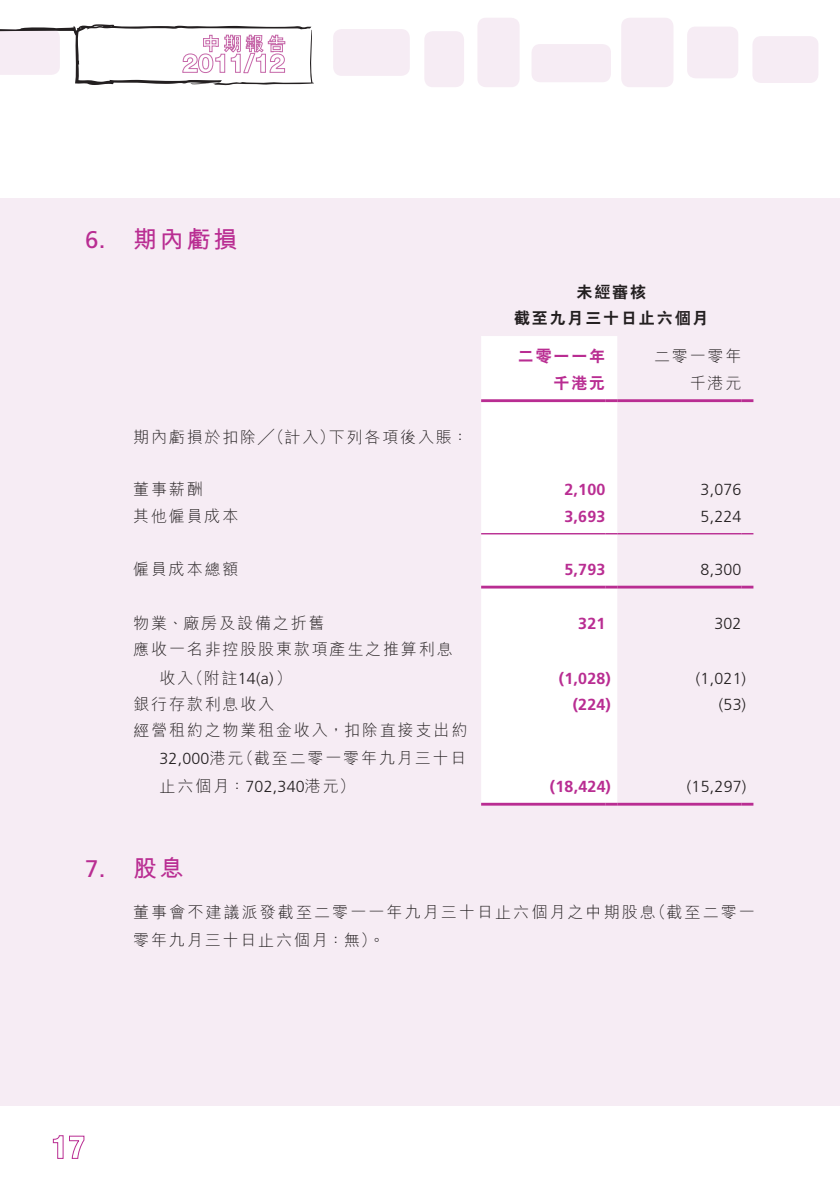
<style>
.page{position:relative;width:840px;height:1191px;background:#fff}
.page>*{position:absolute;margin:0;border:0;box-sizing:border-box;transform-origin:0 0}
.t1{font:700 24px "M Hei HK";letter-spacing:.115em;color:#b92d92}
.t2{font:24px "Frutiger LT Std";color:#b92d92}
.t3{font:300 16px/26.4px "M Hei HK";letter-spacing:.115em;color:#231f20}
.t4{font:300 16px "Frutiger LT Std";letter-spacing:.015em;color:#231f20}
.t5{font:700 16px "Frutiger LT Std";letter-spacing:.015em;color:#b92d92}
.t6{font:800 16px/26.4px "C Hei 2 HK";letter-spacing:.115em;color:#231f20;text-align:center}
.t7{font:800 16px "C Hei 2 HK";letter-spacing:.115em;color:#b92d92}
.s1{font-family:"M Hei HK"}
.s2{font-family:"Frutiger LT Std"}
</style>
<div class="page">
<div style="left:0;top:198px;width:839px;height:908px;background:#f6ecf4"></div>
<svg style="left:52px;top:1135px;width:33px;height:24px"></svg>
<div style="left:621px;top:18px;width:52px;height:69px;background:#f6ecf4;border-radius:9px"></div>
<div style="left:424px;top:31px;width:40px;height:56px;background:#f6ecf4;border-radius:9px"></div>
<div style="left:477px;top:18px;width:42px;height:69px;background:#f6ecf4;border-radius:9px"></div>
<div style="left:686px;top:27px;width:51px;height:51px;background:#f6ecf4;border-radius:9px"></div>
<div style="left:333px;top:29px;width:76px;height:47px;background:#f6ecf4;border-radius:9px"></div>
<div style="left:752px;top:36px;width:66px;height:47px;background:#f6ecf4;border-radius:9px"></div>
<div style="left:531px;top:44px;width:79px;height:38px;background:#f6ecf4;border-radius:9px"></div>
<svg style="left:0;top:24px;width:314px;height:61px"></svg>
<div style="left:481px;top:336px;width:136px;height:467px;background:#fff"></div>
<hr style="left:481px;top:399px;width:124px;height:3px;background:#b92d92">
<svg style="left:605px;top:399px;width:12px;height:3px"></svg>
<hr style="left:617px;top:399px;width:124px;height:3px;background:#b92d92">
<svg style="left:741px;top:399px;width:12px;height:3px"></svg>
<hr style="left:481px;top:585px;width:124px;height:3px;background:#b92d92">
<svg style="left:605px;top:585px;width:12px;height:3px"></svg>
<hr style="left:617px;top:585px;width:124px;height:3px;background:#b92d92">
<svg style="left:741px;top:585px;width:12px;height:3px"></svg>
<hr style="left:481px;top:533px;width:124px;height:1px;background:#b92d92">
<svg style="left:605px;top:533px;width:12px;height:1px"></svg>
<hr style="left:617px;top:533px;width:124px;height:1px;background:#b92d92">
<svg style="left:741px;top:533px;width:12px;height:1px"></svg>
<hr style="left:481px;top:803px;width:124px;height:2px;background:#b92d92">
<svg style="left:605px;top:803px;width:12px;height:2px"></svg>
<hr style="left:617px;top:803px;width:124px;height:2px;background:#b92d92">
<svg style="left:741px;top:803px;width:12px;height:2px"></svg>
<h1 class="t2" style="left:85px;top:226px;width:22px">6.</h1>
<h1 class="t2" style="left:85px;top:854px;width:22px">7.</h1>
<h1 class="t1" style="left:133px;top:222px;width:106px">期內虧損</h1>
<p class="t3" style="left:133px;top:423px;width:203px">期內虧損於扣除╱（計入）</p>
<p class="t3" style="left:329px;top:423px;width:141px">下列各項後入賬：</p>
<p class="t3" style="left:133px;top:476px;width:71px">董事薪酬</p>
<p class="t3" style="left:133px;top:502px;width:107px">其他僱員成本</p>
<p class="t3" style="left:133px;top:555px;width:107px">僱員成本總額</p>
<p class="t3" style="left:133px;top:609px;width:321px">物業、廠房及設備之折舊<br>應收一名非控股股東款項產生之推算利息</p>
<p class="t4" style="left:187px;top:669px;width:106px"><span class="s1">（附註</span> 1 4 <span class="s1">(</span>(a(</p>
<p class="t3" style="left:159px;top:664px;width:35px">收入</p>
<p class="t3" style="left:133px;top:690px;width:335px">銀行存款利息收入<br>經營租約之物業租金收入，扣除直接支出約</p>
<p class="t3" style="left:238px;top:744px;width:230px">（截至二零一零年九月三十日</p>
<p class="t4" style="left:159px;top:749px;width:86px">32,000<span class="s1">港元</span></p>
<p class="t3" style="left:159px;top:772px;width:197px">止六個月：<span class="s2">702,340</span>港元(</p>
<h1 class="t1" style="left:133px;top:851px;width:52px">股息</h1>
<p class="t6" style="left:514px;top:279px;width:196px">未經審核<br>截至九月三十日止六個月</p>
<p class="t3" style="left:653px;top:343px;width:89px">二零一零年</p>
<p class="t7" style="left:517px;top:346px;width:89px">二零一一年</p>
<p class="t7" style="left:553px;top:372px;width:53px">千港元</p>
<p class="t3" style="left:689px;top:369px;width:53px">千港元</p>
<p class="t5" style="left:564px;top:480px;width:42px">2,100</p>
<p class="t4" style="left:700px;top:481px;width:42px">3,076</p>
<p class="t5" style="left:564px;top:507px;width:42px">3,693</p>
<p class="t4" style="left:700px;top:507px;width:42px">5,224</p>
<p class="t5" style="left:564px;top:560px;width:42px">5,793</p>
<p class="t4" style="left:700px;top:560px;width:42px">8,300</p>
<p class="t5" style="left:578px;top:614px;width:29px">321</p>
<p class="t4" style="left:714px;top:614px;width:29px">302</p>
<p class="t5" style="left:558px;top:668px;width:53px">)1,028(</p>
<p class="t4" style="left:695px;top:669px;width:52px">)1,021(</p>
<p class="t5" style="left:572px;top:695px;width:40px">)224(</p>
<p class="t4" style="left:718px;top:695px;width:29px">)53(</p>
<p class="t5" style="left:549px;top:777px;width:62px">)18,424(</p>
<p class="t4" style="left:686px;top:777px;width:61px">)15,297(</p>
<p class="t3" style="left:650px;top:898px;width:106px">（截至二零一</p>
<p class="t3" style="left:133px;top:897px;width:524px;line-height:28px">董事會不建議派發截至二零一一年九月三十日止六個月之中期股息零年九月三十日止六個月：無。(</p>
</div>
